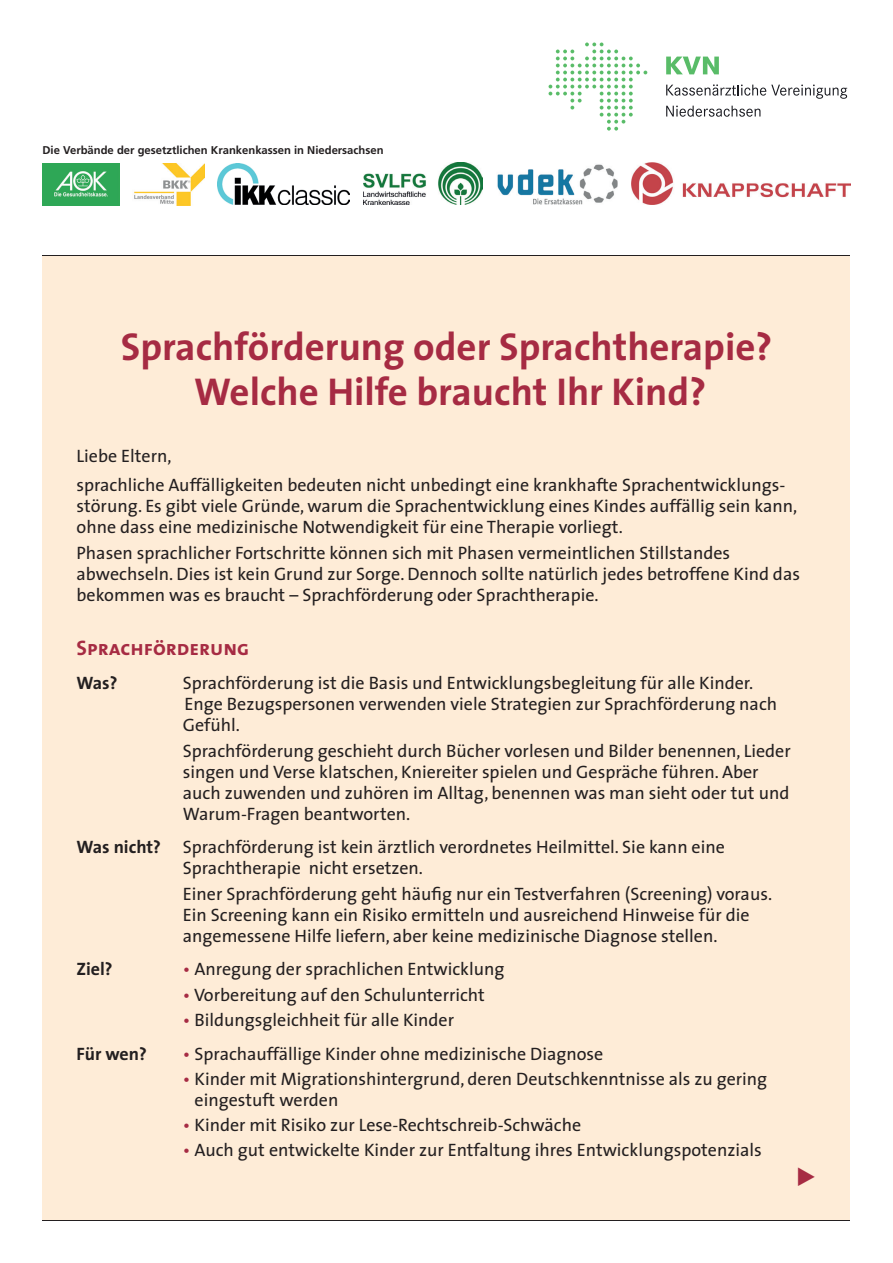
<style>
.page{position:relative;width:893px;height:1263px;background:#fff}
.page>*{position:absolute;margin:0;border:0;box-sizing:border-box;transform-origin:0 0}
.t1{font:700 39px/45px "The Sans";color:#a62b43;text-align:center}
.t2{font:21px "The Sans Bold Caps";color:#a62b43}
.t3{font:18px/21px "The Sans";color:#231f20}
.t4{font:700 18px "The Sans";color:#231f20}
.t5{font:700 11.25px "Frutiger";color:#231f20}
.s1{font-weight:700}
.s2{color:#a62b43}
</style>
<div class="page">
<div style="left:43px;top:255px;width:807px;height:965px;background:#feecd7"></div>
<img style="left:43px;top:163px;width:76px;height:42px">
<img style="left:134px;top:163px;width:70px;height:42px">
<img style="left:218px;top:163px;width:132px;height:41px">
<img style="left:631px;top:162px;width:219px;height:42px">
<img style="left:363px;top:162px;width:120px;height:42px">
<img style="left:497px;top:164px;width:121px;height:41px">
<hr style="left:43px;top:1220px;width:807px;height:1px;background:#231f20">
<svg style="left:666px;top:84px;width:181px;height:15px"></svg>
<svg style="left:666px;top:57px;width:53px;height:17px"></svg>
<svg style="left:549px;top:43px;width:98px;height:88px"></svg>
<svg style="left:666px;top:106px;width:94px;height:11px"></svg>
<hr style="left:43px;top:255px;width:807px;height:1px;background:#231f20">
<p class="t5" style="left:43px;top:144px;width:343px">Die Verbände der gesetztlichen Krankenkassen in Niedersachsen</p>
<h1 class="t1" style="left:121px;top:323px;width:653px">Sprachförderung oder Sprachtherapie?<br>Welche Hilfe braucht Ihr Kind?</h1>
<p class="t3" style="left:77px;top:440px;width:710px;line-height:29.5px">Liebe Eltern,<br>sprachliche Auffälligkeiten bedeuten nicht unbedingt eine krankhafte Sprachentwicklungs-</p>
<p class="t3" style="left:77px;top:495px;width:722px">störung. Es gibt viele Gründe, warum die Sprachentwicklung eines Kindes auffällig sein kann, ohne dass eine medizinische Notwendigkeit für eine Therapie vorliegt.</p>
<p class="t3" style="left:77px;top:542px;width:725px">Phasen sprachlicher Fortschritte können sich mit Phasen vermeintlichen Stillstandes abwechseln. Dies ist kein Grund zur Sorge. Dennoch sollte natürlich jedes betroffene Kind das bekommen was es braucht – Sprachförderung oder Sprachtherapie.</p>
<p class="t2" style="left:77px;top:631px;width:174px">Sprachförderung</p>
<p class="t4" style="left:77px;top:668px;width:42px">Was?</p>
<p class="t3" style="left:183px;top:672px;width:596px">Sprachförderung ist die Basis und Entwicklungsbegleitung für alle Kinder.<br>Enge Bezugspersonen verwenden viele Strategien zur Sprachförderung nach<br>Gefühl.</p>
<p class="t3" style="left:183px;top:739px;width:609px">Sprachförderung geschieht durch Bücher vorlesen und Bilder benennen, Lieder singen und Verse klatschen, Kniereiter spielen und Gespräche führen. Aber auch zuwenden und zuhören im Alltag, benennen was man sieht oder tut und Warum-Fragen beantworten.</p>
<p class="t3" style="left:183px;top:836px;width:544px;text-indent:-106px"><span class="s1">Was nicht?</span> Sprachförderung ist kein ärztlich verordnetes Heilmittel. Sie kann eine<br>Sprachtherapie nicht ersetzen.</p>
<p class="t3" style="left:183px;top:882px;width:591px">Einer Sprachförderung geht häufig nur ein Testverfahren (Screening) voraus.<br>Ein Screening kann ein Risiko ermitteln und ausreichend Hinweise für die angemessene Hilfe liefern, aber keine medizinische Diagnose stellen.</p>
<p class="t4" style="left:77px;top:954px;width:38px">Ziel?</p>
<p class="t3" style="left:183px;top:958px;width:323px"><span class="s2">•</span> Anregung der sprachlichen Entwicklung</p>
<p class="t3" style="left:183px;top:983px;width:303px"><span class="s2">•</span> Vorbereitung auf den Schulunterricht</p>
<p class="t3" style="left:183px;top:1009px;width:273px"><span class="s2">•</span> Bildungsgleichheit für alle Kinder</p>
<p class="t4" style="left:77px;top:1038px;width:72px">Für wen?</p>
<p class="t3" style="left:183px;top:1042px;width:422px"><span class="s2">•</span> Sprachauffällige Kinder ohne medizinische Diagnose</p>
<p class="t3" style="left:195px;top:1068px;width:574px;text-indent:-12px"><span class="s2">•</span> Kinder mit Migrationshintergrund, deren Deutschkenntnisse als zu gering eingestuft werden</p>
<p class="t3" style="left:183px;top:1114px;width:400px"><span class="s2">•</span> Kinder mit Risiko zur Lese-Rechtschreib-Schwäche</p>
<p class="t3" style="left:183px;top:1139px;width:580px"><span class="s2">•</span> Auch gut entwickelte Kinder zur Entfaltung ihres Entwicklungspotenzials</p>
</div>
